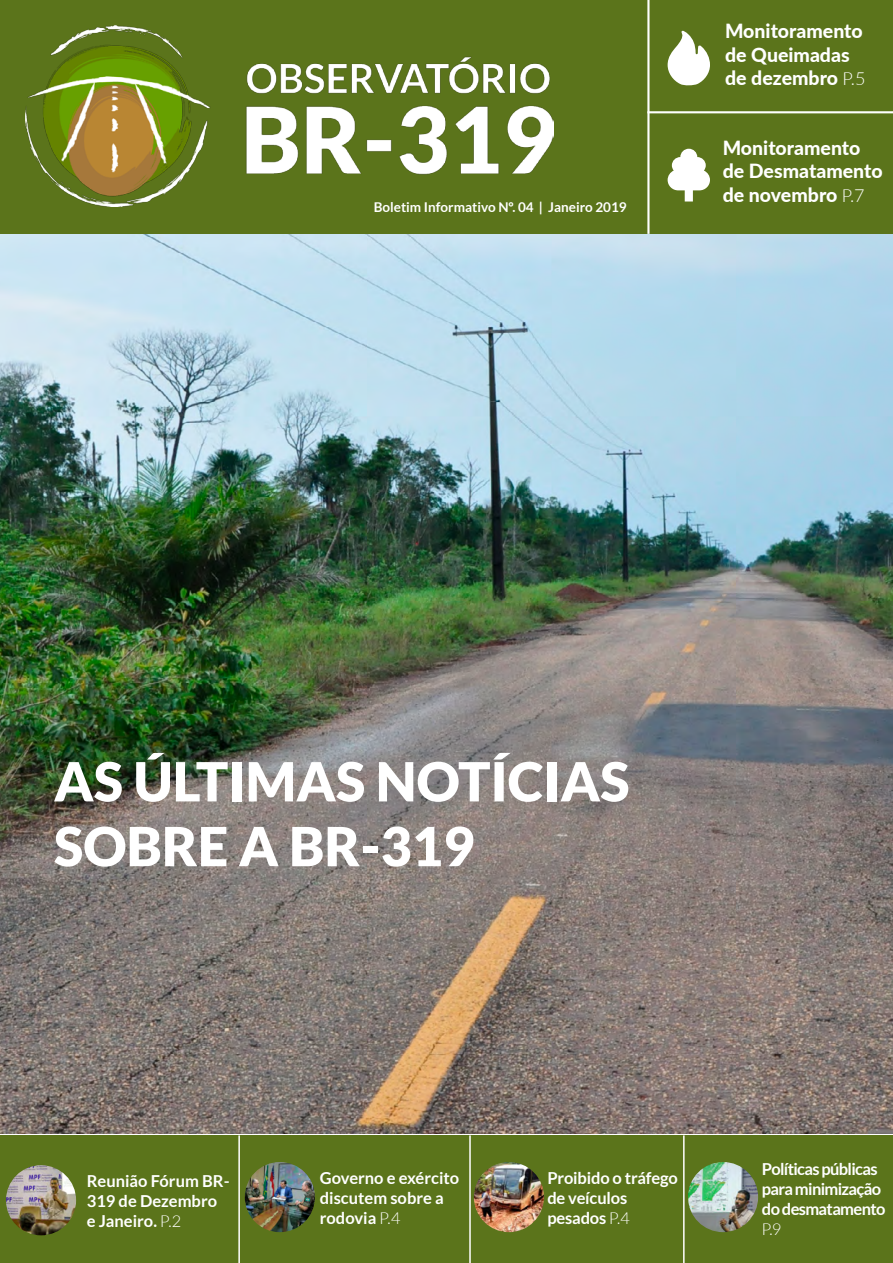
<style>
.page{position:relative;width:893px;height:1263px;background:#fff}
.page>*{position:absolute;margin:0;border:0;box-sizing:border-box;transform-origin:0 0}
.t1{font:900 54px/64.8px "Lato";color:#fff}
.t2{font:800 19.5px/23.4px "Lato";color:#fff}
.t3{font:700 16.5px/19.8px "Lato";letter-spacing:-.01em;color:#fff}
.t4{font:700 16.5px/19.8px "Lato";letter-spacing:-.04em;color:#fff}
.t5{font:300 16.5px "Lato";color:#fff}
.t6{font:700 13.5px "Lato";color:#fff}
.s1{font-weight:300;font-size:18px}
.s2{font-weight:300}
</style>
<div class="page">
<img style="left:0;top:234px;width:893px;height:899px">
<div style="left:0;top:0;width:893px;height:234px;background:#5b741b"></div>
<img style="left:26px;top:26px;width:527px;height:180px">
<div style="left:0;top:1135px;width:893px;height:128px;background:#5b741b"></div>
<hr style="left:647px;top:0;width:2px;height:234px;background:#fff">
<hr style="left:647px;top:111px;width:246px;height:2px;background:#fff">
<hr style="left:238px;top:1135px;width:2px;height:128px;background:#fff">
<hr style="left:469px;top:1135px;width:2px;height:128px;background:#fff">
<hr style="left:683px;top:1135px;width:2px;height:128px;background:#fff">
<svg style="left:668px;top:30px;width:42px;height:56px"></svg>
<img style="left:6px;top:1165px;width:70px;height:70px;border-radius:35px">
<img style="left:245px;top:1162px;width:70px;height:70px;border-radius:35px">
<img style="left:474px;top:1162px;width:70px;height:70px;border-radius:35px">
<svg style="left:668px;top:149px;width:42px;height:52px"></svg>
<img style="left:688px;top:1162px;width:70px;height:70px;border-radius:35px">
<p class="t6" style="left:374px;top:200px;width:254px">Boletim Informativo Nº. 04 | Janeiro 2019</p>
<p class="t2" style="left:725px;top:19px;width:142px">Monitoramento de Queimadas de dezembro <span class="s1">P.5</span></p>
<p class="t2" style="left:723px;top:135px;width:161px">Monitoramento de Desmatamento de novembro <span class="s1">P.7</span></p>
<h1 class="t1" style="left:54px;top:748px;width:577px">AS ÚLTIMAS NOTÍCIAS<br>SOBRE A BR-319</h1>
<p class="t3" style="left:87px;top:1171px;width:144px">Reunião Fórum BR-<br>319 de Dezembro e Janeiro. <span class="s2">P.2</span></p>
<p class="t3" style="left:320px;top:1168px;width:141px">Governo e exército discutem sobre a rodovia <span class="s2">P.4</span></p>
<p class="t3" style="left:547px;top:1168px;width:132px">Proibido o tráfego de veículos pesados <span class="s2">P.4</span></p>
<p class="t4" style="left:762px;top:1159px;width:125px">Políticas públicas para minimização do desmatamento</p>
<p class="t5" style="left:762px;top:1217px;width:21px">P.9</p>
</div>
